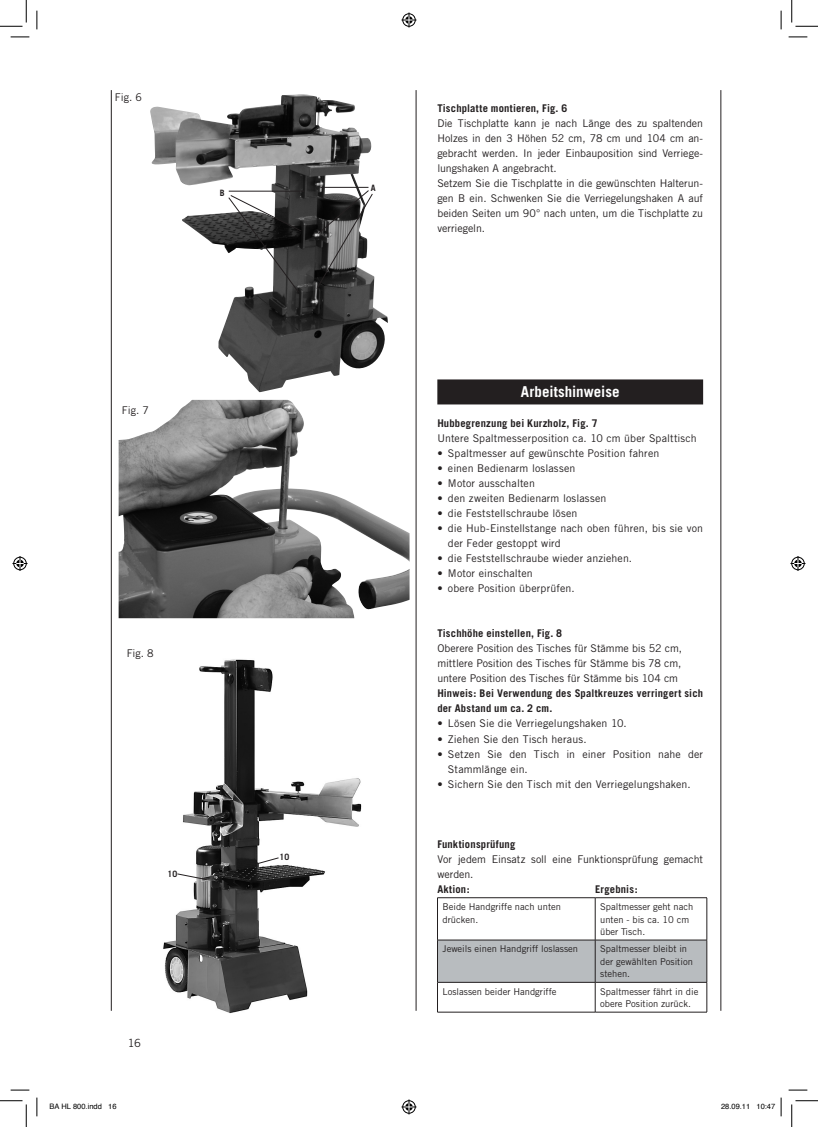
<style>
.page{position:relative;width:818px;height:1127px;background:#fff}
.page>*{position:absolute;margin:0;border:0;box-sizing:border-box;transform-origin:0 0}
.t1{font:700 15px "Trade Gothic";color:#fff}
.t2{font:11.25px "Trade Gothic";color:#231f20}
.t3{font:10.62px/15px "Trade Gothic";letter-spacing:.005em;color:#231f20}
.t4{font:700 10.62px/15px "Trade Gothic";letter-spacing:.015em;color:#231f20}
.t5{font:9.38px/12.5px "Trade Gothic";color:#231f20}
.t6{font:700 8.75px "Trade Gothic";color:#231f20}
.t7{font:7.5px "Helvetica";color:#000}
</style>
<div class="page">
<hr style="left:111px;top:90px;width:1px;height:920px;background:#231f20">
<hr style="left:416px;top:90px;width:1px;height:920px;background:#231f20">
<hr style="left:721px;top:90px;width:1px;height:920px;background:#231f20">
<div style="left:437px;top:379px;width:266px;height:25px;background:#231f20"></div>
<hr style="left:437px;top:897px;width:158px;height:1px;background:#231f20">
<hr style="left:437px;top:897px;width:1px;height:42px;background:#231f20">
<hr style="left:595px;top:897px;width:112px;height:1px;background:#231f20">
<hr style="left:595px;top:897px;width:1px;height:42px;background:#231f20">
<hr style="left:707px;top:897px;width:1px;height:42px;background:#231f20">
<svg style="left:437px;top:939px;width:271px;height:72px"></svg>
<hr style="left:437px;top:1011px;width:158px;height:1px;background:#231f20">
<hr style="left:595px;top:1011px;width:112px;height:1px;background:#231f20">
<img style="left:119px;top:400px;width:290px;height:218px">
<img style="left:150px;top:94px;width:238px;height:298px">
<hr style="left:320px;top:187px;width:48px;height:1px;background:#231f20">
<svg style="left:316px;top:190px;width:57px;height:99px"></svg>
<hr style="left:229px;top:191px;width:76px;height:1px;background:#231f20">
<svg style="left:228px;top:195px;width:74px;height:98px"></svg>
<img style="left:163px;top:659px;width:199px;height:353px">
<svg style="left:177px;top:873px;width:30px;height:6px"></svg>
<svg style="left:257px;top:857px;width:22px;height:6px"></svg>
<svg style="left:11px;top:36px;width:18px;height:2px"></svg>
<svg style="left:788px;top:36px;width:19px;height:2px"></svg>
<svg style="left:11px;top:1089px;width:18px;height:1px"></svg>
<svg style="left:788px;top:1089px;width:19px;height:1px"></svg>
<svg style="left:36px;top:11px;width:2px;height:18px"></svg>
<svg style="left:36px;top:1097px;width:2px;height:18px"></svg>
<svg style="left:780px;top:11px;width:2px;height:18px"></svg>
<svg style="left:0;top:0;width:27px;height:27px"></svg>
<svg style="left:0;top:1100px;width:27px;height:26px"></svg>
<svg style="left:791px;top:0;width:27px;height:27px"></svg>
<svg style="left:791px;top:1100px;width:27px;height:26px"></svg>
<svg style="left:401px;top:13px;width:15px;height:15px"></svg>
<svg style="left:401px;top:1099px;width:15px;height:15px"></svg>
<svg style="left:13px;top:556px;width:15px;height:15px"></svg>
<svg style="left:790px;top:556px;width:15px;height:15px"></svg>
<svg style="left:780px;top:1097px;width:2px;height:18px"></svg>
<p class="t3" style="left:115px;top:89px;width:29px">Fig. 6</p>
<p class="t6" style="left:220px;top:187px;width:6px">B</p>
<p class="t3" style="left:122px;top:402px;width:29px">Fig. 7</p>
<p class="t3" style="left:127px;top:645px;width:29px">Fig. 8</p>
<p class="t6" style="left:167px;top:868px;width:11px">10</p>
<p class="t2" style="left:128px;top:1035px;width:15px">16</p>
<p class="t6" style="left:280px;top:851px;width:11px">10</p>
<p class="t6" style="left:371px;top:183px;width:6px">A</p>
<p class="t4" style="left:437px;top:100px;width:132px">Tischplatte montieren, Fig. 6</p>
<p class="t3" style="left:437px;top:115px;width:267px">Die Tischplatte kann je nach Länge des zu spaltenden Holzes in den 3 Höhen 52 cm, 78 cm und 104 cm an&shy;gebracht werden. In jeder Einbauposition sind Verriege&shy;lungshaken A angebracht.<br>Setzem Sie die Tischplatte in die gewünschten Halterun&shy;gen B ein. Schwenken Sie die Verriegelungshaken A auf beiden Seiten um 90° nach unten, um die Tischplatte zu verriegeln.</p>
<h1 class="t1" style="left:521px;top:382px;width:100px">Arbeitshinweise</h1>
<p class="t4" style="left:437px;top:415px;width:162px">Hubbegrenzung bei Kurzholz, Fig. 7</p>
<p class="t3" style="left:437px;top:430px;width:261px">Untere Spaltmesserposition ca. 10 cm über Spalttisch</p>
<p class="t3" style="left:437px;top:445px;width:223px">• Spaltmesser auf gewünschte Position fahren</p>
<p class="t3" style="left:437px;top:460px;width:140px">• einen Bedienarm loslassen</p>
<p class="t3" style="left:437px;top:475px;width:99px">• Motor ausschalten</p>
<p class="t3" style="left:437px;top:490px;width:171px">• den zweiten Bedienarm loslassen</p>
<p class="t3" style="left:437px;top:505px;width:142px">• die Feststellschraube lösen</p>
<p class="t3" style="left:448px;top:520px;width:257px;text-indent:-11px">• die Hub-Einstellstange nach oben führen, bis sie von der Feder gestoppt wird</p>
<p class="t3" style="left:437px;top:550px;width:196px">• die Feststellschraube wieder anziehen.</p>
<p class="t3" style="left:437px;top:565px;width:97px">• Motor einschalten</p>
<p class="t3" style="left:437px;top:580px;width:139px">• obere Position überprüfen.</p>
<p class="t4" style="left:437px;top:625px;width:126px">Tischhöhe einstellen, Fig. 8</p>
<p class="t3" style="left:437px;top:640px;width:246px;text-align:justify">Oberere Position des Tisches für Stämme bis 52 cm, mittlere Position des Tisches für Stämme bis 78 cm, untere Position des Tisches für Stämme bis 104 cm</p>
<p class="t4" style="left:437px;top:685px;width:267px">Hinweis: Bei Verwendung des Spaltkreuzes verringert sich der Abstand um ca. 2 cm.</p>
<p class="t3" style="left:437px;top:716px;width:191px">• Lösen Sie die Verriegelungshaken 10.</p>
<p class="t3" style="left:437px;top:731px;width:151px">• Ziehen Sie den Tisch heraus.</p>
<p class="t3" style="left:448px;top:746px;width:257px;text-indent:-11px">• Setzen Sie den Tisch in einer Position nahe der<br>Stammlänge ein.</p>
<p class="t3" style="left:437px;top:776px;width:255px">• Sichern Sie den Tisch mit den Verriegelungshaken.</p>
<p class="t4" style="left:437px;top:835px;width:79px">Funktionsprüfung</p>
<p class="t3" style="left:437px;top:851px;width:267px">Vor jedem Einsatz soll eine Funktionsprüfung gemacht werden.</p>
<p class="t4" style="left:437px;top:880px;width:34px">Aktion:</p>
<p class="t4" style="left:595px;top:880px;width:44px">Ergebnis:</p>
<p class="t5" style="left:442px;top:900px;width:120px">Beide Handgriffe nach unten drücken.</p>
<p class="t5" style="left:600px;top:900px;width:95px">Spaltmesser geht nach unten - bis ca. 10 cm über Tisch.</p>
<p class="t5" style="left:442px;top:942px;width:137px">Jeweils einen Handgriff loslassen</p>
<p class="t5" style="left:600px;top:942px;width:94px">Spaltmesser bleibt in der gewählten Position stehen.</p>
<p class="t5" style="left:442px;top:984px;width:116px">Loslassen beider Handgriffe</p>
<p class="t5" style="left:600px;top:984px;width:100px">Spaltmesser fährt in die obere Position zurück.</p>
<p class="t7" style="left:49px;top:1100px;width:69px">BA HL 800.indd 16</p>
<p class="t7" style="left:721px;top:1100px;width:56px">28.09.11 10:47</p>
</div>
